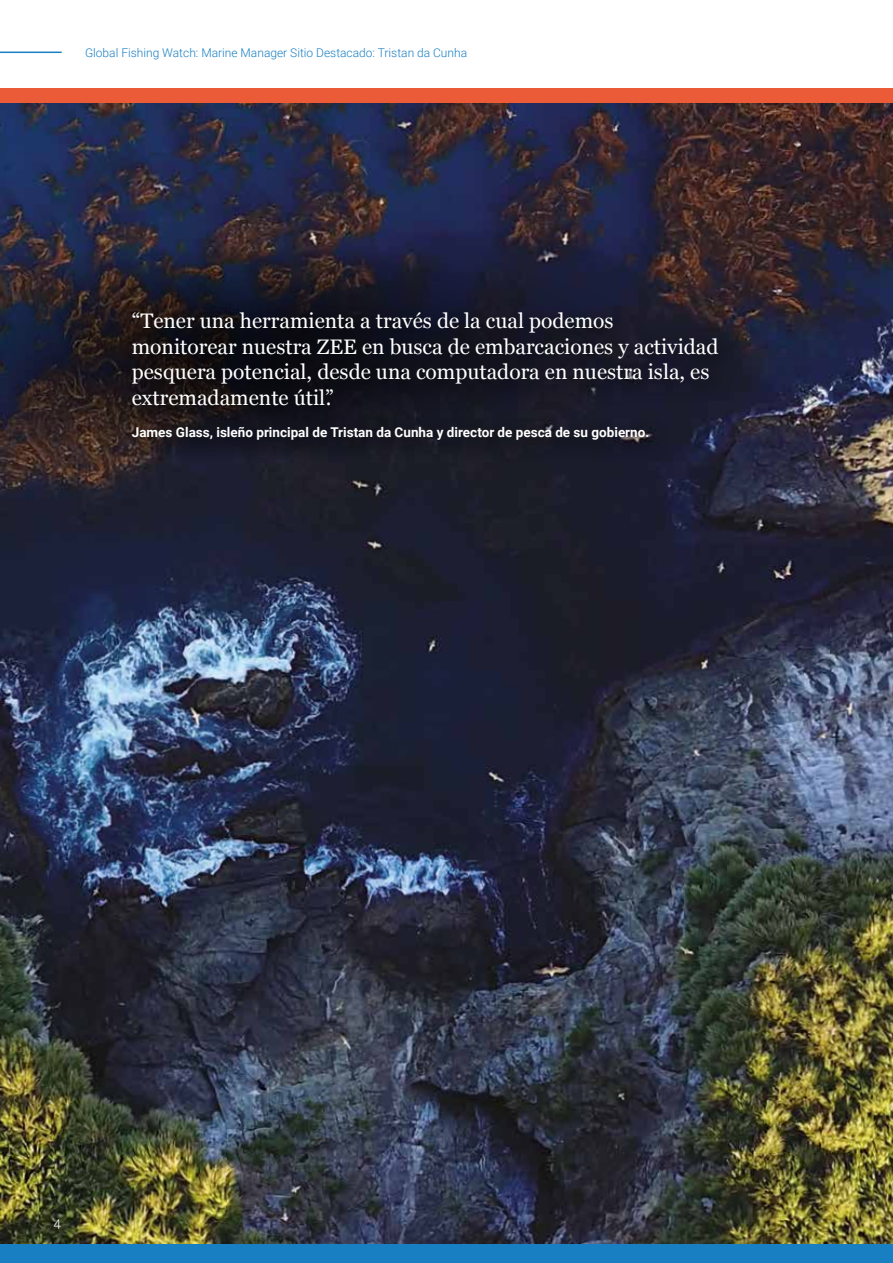
<style>
.page{position:relative;width:893px;height:1263px;background:#fff}
.page>*{position:absolute;margin:0;border:0;box-sizing:border-box;transform-origin:0 0}
.t1{font:21px/25.5px "Georgia";color:#fff}
.t2{font:700 13.5px "Roboto";color:#fff}
.t3{font:300 13.5px "Roboto";color:#fff}
.t4{font:300 12px "Roboto";color:#187fc3}
</style>
<div class="page">
<img style="left:0;top:103px;width:893px;height:1141px">
<div style="left:0;top:89px;width:893px;height:14px;background:#eb5b38"></div>
<div style="left:0;top:1244px;width:893px;height:19px;background:#187fc3"></div>
<hr style="left:0;top:52px;width:62px;height:1px;background:#187fc3">
<svg style="left:0;top:245px;width:678px;height:214px;background:#24212f"></svg>
<svg style="left:121px;top:301px;width:620px;height:162px;background:#161620"></svg>
<p class="t4" style="left:85px;top:45px;width:384px">Global Fishing Watch: Marine Manager Sitio Destacado: Tristan da Cunha</p>
<p class="t1" style="left:132px;top:308px;width:588px">“Tener una herramienta a través de la cual podemos monitorear nuestra ZEE en busca de embarcaciones y actividad pesquera potencial, desde una computadora en nuestra isla, es extremadamente útil”.</p>
<p class="t2" style="left:132px;top:423px;width:519px">James Glass, isleño principal de Tristan da Cunha y director de pesca de su gobierno.</p>
<p class="t3" style="left:53px;top:1215px;width:9px">4</p>
</div>
